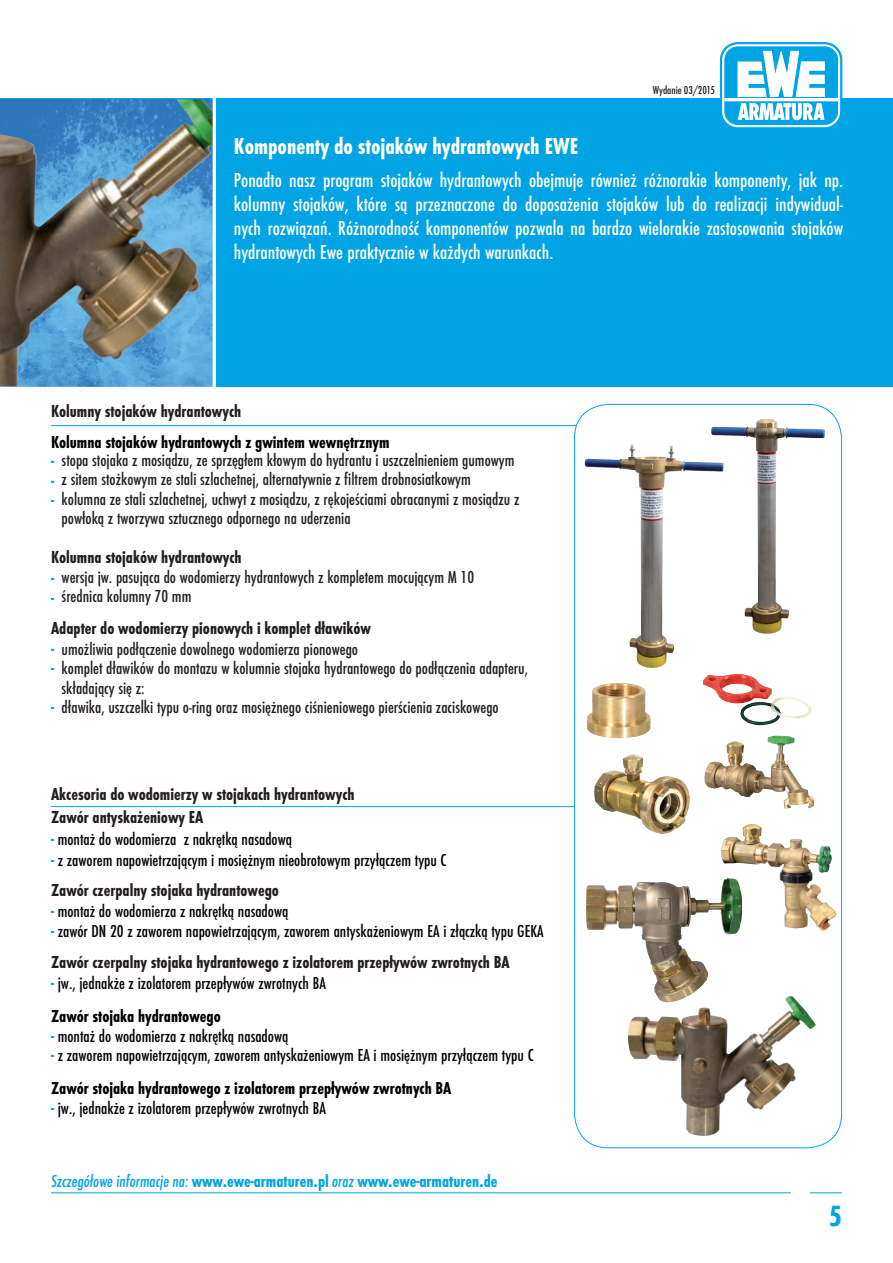
<style>
.page{position:relative;width:893px;height:1263px;background:#fff}
.page>*{position:absolute;margin:0;border:0;box-sizing:border-box;transform-origin:0 0}
.t1{font:700 condensed 27px "Futura Com";color:#00a4e4}
.t2{font:700 condensed 24px "Futura TCE";color:#fff}
.t3{font:500 condensed 21px/24px "Futura TCE";color:#fff;text-align:justify}
.t4{font:500 condensed 18px/33px "Futura TCE";color:#020204}
.t5{font:500 condensed 18px/19.5px "Futura TCE";color:#231f20}
.t6{font:700 condensed 18px/31.5px "Futura TCE";color:#231f20}
.t7{font:700 condensed 18px "Futura TCE";color:#00a4e4}
.t8{font:700 condensed 18px "Futura TCE";color:#020204}
.t9{font:500 condensed 12px "Futura TCE";color:#231f20}
.s1{font-weight:700;color:#00a4e4}
.s2{color:#00a4e4}
.s3{font-weight:500}
.s4{font-weight:700;color:#231f20}
.s5{font-weight:700}
.s6{font-family:"Futura TCE Medi Cond Obli";font-weight:400;font-stretch:normal}
</style>
<div class="page">
<div style="left:0;top:99px;width:893px;height:288px;background:#00a4e4"></div>
<hr style="left:51px;top:1192px;width:740px;height:1px;background:#00a4e4">
<hr style="left:810px;top:1192px;width:32px;height:1px;background:#00a4e4">
<hr style="left:51px;top:425px;width:526px;height:1px;background:#00a4e4">
<div style="left:720px;top:43px;width:122px;height:86px;border:1px solid #00a4e4;border-radius:17px"></div>
<svg style="left:723px;top:45px;width:117px;height:82px"></svg>
<div style="left:723px;top:45px;width:117px;height:82px;border:1px solid #fff;border-radius:15px"></div>
<div style="left:725px;top:47px;width:112px;height:77px;background:#00a4e4;border-radius:13px"></div>
<div style="left:725px;top:47px;width:113px;height:77px;border:1px solid #00a4e4;border-radius:13px"></div>
<svg style="left:738px;top:51px;width:86px;height:46px"></svg>
<div style="left:725px;top:99px;width:112px;height:2px;border:1px solid #fff"></div>
<svg style="left:738px;top:103px;width:86px;height:17px"></svg>
<hr style="left:51px;top:806px;width:523px;height:1px;background:#00a4e4">
<svg style="left:0;top:98px;width:216px;height:289px;background:#5f8193"></svg>
<img style="left:628px;top:996px;width:168px;height:140px">
<img style="left:703px;top:674px;width:109px;height:51px">
<img style="left:594px;top:754px;width:96px;height:80px">
<img style="left:586px;top:882px;width:156px;height:120px">
<img style="left:587px;top:683px;width:63px;height:55px">
<img style="left:704px;top:736px;width:110px;height:73px">
<img style="left:721px;top:824px;width:115px;height:107px">
<img style="left:585px;top:444px;width:126px;height:224px">
<img style="left:711px;top:419px;width:114px;height:215px">
<p class="t9" style="left:653px;top:83px;width:64px">Wydanie 03/2015</p>
<h2 class="t2" style="left:234px;top:132px;width:346px">Komponenty do stojaków hydrantowych EWE</h2>
<p class="t3" style="left:234px;top:168px;width:611px">Ponadto nasz program stojaków hydrantowych obejmuje również różnorakie komponenty, jak np. kolumny stojaków, które są przeznaczone do doposażenia stojaków lub do realizacji indywidual&shy;nych rozwiązań. Różnorodność komponentów pozwala na bardzo wielorakie zastosowania stojaków hydrantowych Ewe praktycznie w każdych warunkach.</p>
<p class="t6" style="left:51px;top:396px;width:192px">Kolumny stojaków hydrantowych</p>
<p class="t8" style="left:51px;top:431px;width:340px">Kolumna stojaków hydrantowych z gwintem wewnętrznym</p>
<p class="t5" style="left:51px;top:450px;width:465px"><span class="s1">-</span> stopa stojaka z mosiądzu, ze sprzęgłem kłowym do hydrantu i uszczelnieniem gumowym</p>
<p class="t5" style="left:51px;top:469px;width:421px"><span class="s1">-</span> z sitem stożkowym ze stali szlachetnej, alternatywnie z filtrem drobnosiatkowym</p>
<p class="t5" style="left:62px;top:489px;width:459px;text-indent:-11px"><span class="s1">-</span> kolumna ze stali szlachetnej, uchwyt z mosiądzu, z rękojeściami obracanymi z mosiądzu z powłoką z tworzywa sztucznego odpornego na uderzenia</p>
<p class="t6" style="left:51px;top:541px;width:192px">Kolumna stojaków hydrantowych</p>
<p class="t5" style="left:51px;top:567px;width:425px"><span class="s1">-</span> wersja jw. pasująca do wodomierzy hydrantowych z kompletem mocującym M 10</p>
<p class="t6" style="left:51px;top:580px;width:321px"><span class="s2">-</span> <span class="s3">średnica kolumny 70 mm<br></span>Adapter do wodomierzy pionowych i komplet dławików</p>
<p class="t5" style="left:51px;top:639px;width:309px"><span class="s1">-</span> umożliwia podłączenie dowolnego wodomierza pionowego</p>
<p class="t5" style="left:62px;top:658px;width:468px;text-indent:-11px"><span class="s1">-</span> komplet dławików do montazu w kolumnie stojaka hydrantowego do podłączenia adapteru, składający się z:</p>
<p class="t5" style="left:51px;top:697px;width:449px"><span class="s1">-</span> dławika, uszczelki typu o-ring oraz mosiężnego ciśnieniowego pierścienia zaciskowego</p>
<p class="t6" style="left:51px;top:783px;width:305px;line-height:22.5px">Akcesoria do wodomierzy w stojakach hydrantowych<br>Zawór antyskażeniowy EA</p>
<p class="t4" style="left:51px;top:823px;width:243px"><span class="s1">-</span> montaż do wodomierza z nakrętką nasadową</p>
<p class="t4" style="left:51px;top:845px;width:397px;line-height:30px"><span class="s1">-</span> z zaworem napowietrzającym i mosiężnym nieobrotowym przyłączem typu C<br><span class="s4">Zawór czerpalny stojaka hydrantowego</span></p>
<p class="t4" style="left:51px;top:895px;width:239px"><span class="s1">-</span> montaż do wodomierza z nakrętką nasadową</p>
<p class="t4" style="left:51px;top:915px;width:494px;line-height:31.5px"><span class="s1">-</span> zawór DN 20 z zaworem napowietrzającym, zaworem antyskażeniowym EA i złączką typu GEKA<br><span class="s4">Zawór czerpalny stojaka hydrantowego z izolatorem przepływów zwrotnych BA</span></p>
<p class="t4" style="left:51px;top:967px;width:276px"><span class="s1">-</span> jw., jednakże z izolatorem przepływów zwrotnych BA<br><span class="s5">Zawór stojaka hydrantowego</span></p>
<p class="t4" style="left:51px;top:1019px;width:239px"><span class="s1">-</span> montaż do wodomierza z nakrętką nasadową</p>
<p class="t4" style="left:51px;top:1039px;width:484px"><span class="s1">-</span> z zaworem napowietrzającym, zaworem antyskażeniowym EA i mosiężnym przyłączem typu C<br><span class="s5">Zawór stojaka hydrantowego z izolatorem przepływów zwrotnych BA</span></p>
<p class="t4" style="left:51px;top:1091px;width:276px"><span class="s1">-</span> jw., jednakże z izolatorem przepływów zwrotnych BA</p>
<p class="t7" style="left:51px;top:1171px;width:448px"><span class="s6">Szczegółowe informacje na:</span> www.ewe-armaturen.pl <span class="s6">oraz</span> www.ewe-armaturen.de</p>
<h1 class="t1" style="left:829px;top:1198px;width:15px">5</h1>
</div>
